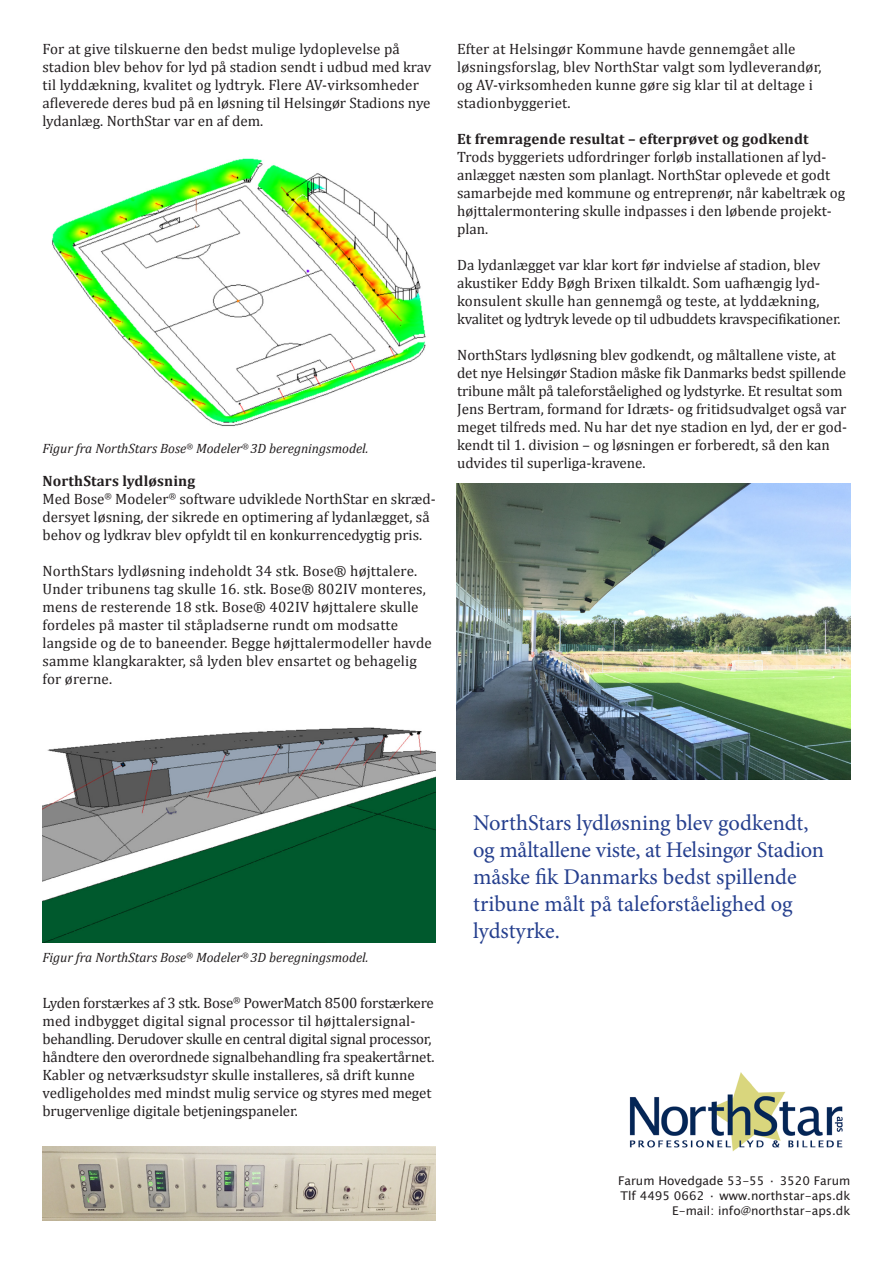
<style>
.page{position:relative;width:893px;height:1263px;background:#fff}
.page>*{position:absolute;margin:0;border:0;box-sizing:border-box;transform-origin:0 0}
.t1{font:22.5px/27px "Minion Pro";letter-spacing:-.005em;color:#253f8e}
.t2{font:15px/18px "Cambria";color:#231f20}
.t3{font:700 15px "Cambria";letter-spacing:.01em;color:#231f20}
.t4{font:italic 13.5px "Cambria";color:#231f20}
.t5{font:12px "Lucida Sans Unicode";color:#231f20}
</style>
<div class="page">
<img style="left:629px;top:1072px;width:214px;height:79px">
<img style="left:52px;top:158px;width:374px;height:268px">
<img style="left:456px;top:484px;width:394px;height:295px">
<img style="left:42px;top:1146px;width:394px;height:74px">
<img style="left:43px;top:727px;width:393px;height:216px">
<p class="t2" style="left:43px;top:40px;width:390px">For at give tilskuerne den bedst mulige lydoplevelse på stadion blev behov for lyd på stadion sendt i udbud med krav til lyddækning, kvalitet og lydtryk. Flere AV-virksomheder afleverede deres bud på en løsning til Helsingør Stadions nye lydanlæg. NorthStar var en af dem.</p>
<p class="t4" style="left:42px;top:439px;width:327px">Figur fra NorthStars Bose<sup>®</sup> Modeler<sup>®</sup> 3D beregningsmodel.</p>
<p class="t3" style="left:43px;top:470px;width:154px">NorthStars lydløsning</p>
<p class="t2" style="left:43px;top:490px;width:395px">Med Bose<sup>®</sup> Modeler<sup>®</sup> software udviklede NorthStar en skræd&shy;dersyet løsning, der sikrede en optimering af lydanlægget, så behov og lydkrav blev opfyldt til en konkurrencedygtig pris.</p>
<p class="t2" style="left:43px;top:562px;width:391px">NorthStars lydløsning indeholdt 34 stk. Bose® højttalere.<br>Under tribunens tag skulle 16. stk. Bose® 802IV monteres, mens de resterende 18 stk. Bose® 402IV højttalere skulle fordeles på master til ståpladserne rundt om modsatte langside og de to baneender. Begge højttalermodeller havde samme klangkarakter, så lyden blev ensartet og behagelig for ørerne.</p>
<p class="t2" style="left:457px;top:40px;width:366px">Efter at Helsingør Kommune havde gennemgået alle løsningsforslag, blev NorthStar valgt som lydleverandør, og AV-virksomheden kunne gøre sig klar til at deltage i stadionbyggeriet.</p>
<p class="t3" style="left:457px;top:128px;width:353px">Et fremragende resultat – efterprøvet og godkendt</p>
<p class="t2" style="left:457px;top:148px;width:389px">Trods byggeriets udfordringer forløb installationen af lyd&shy;anlægget næsten som planlagt. NorthStar oplevede et godt samarbejde med kommune og entreprenør, når kabeltræk og højttalermontering skulle indpasses i den løbende projekt&shy;plan.</p>
<p class="t2" style="left:457px;top:256px;width:385px">Da lydanlægget var klar kort før indvielse af stadion, blev akustiker Eddy Bøgh Brixen tilkaldt. Som uafhængig lyd&shy;konsulent skulle han gennemgå og teste, at lyddækning, kvalitet og lydtryk levede op til udbuddets kravspecifikationer.</p>
<p class="t2" style="left:457px;top:346px;width:391px">NorthStars lydløsning blev godkendt, og måltallene viste, at det nye Helsingør Stadion måske fik Danmarks bedst spillende tribune målt på taleforståelighed og lydstyrke. Et resultat som Jens Bertram, formand for Idræts- og fritidsudvalget også var meget tilfreds med. Nu har det nye stadion en lyd, der er god&shy;kendt til 1. division – og løsningen er forberedt, så den kan udvides til superliga-kravene.</p>
<p class="t4" style="left:42px;top:948px;width:327px">Figur fra NorthStars Bose<sup>®</sup> Modeler<sup>®</sup> 3D beregningsmodel.</p>
<p class="t2" style="left:43px;top:994px;width:394px">Lyden forstærkes af 3 stk. Bose<sup>®</sup> PowerMatch 8500 forstærkere med indbygget digital signal processor til højttalersignal&shy;behandling. Derudover skulle en central digital signal processor, håndtere den overordnede signalbehandling fra speakertårnet.<br>Kabler og netværksudstyr skulle installeres, så drift kunne vedligeholdes med mindst mulig service og styres med meget brugervenlige digitale betjeningspaneler.</p>
<p class="t1" style="left:473px;top:810px;width:353px">NorthStars lydløsning blev godkendt, og måltallene viste, at Helsingør Stadion måske fik Danmarks bedst spillende tribune målt på taleforståelighed og lydstyrke.</p>
<p class="t5" style="left:618px;top:1171px;width:234px">Farum Hovedgade 53-55 · 3520 Farum</p>
<p class="t5" style="left:621px;top:1186px;width:231px">Tlf 4495 0662 · www.northstar-aps.dk</p>
<p class="t5" style="left:672px;top:1201px;width:180px">E-mail: info@northstar-aps.dk</p>
</div>
